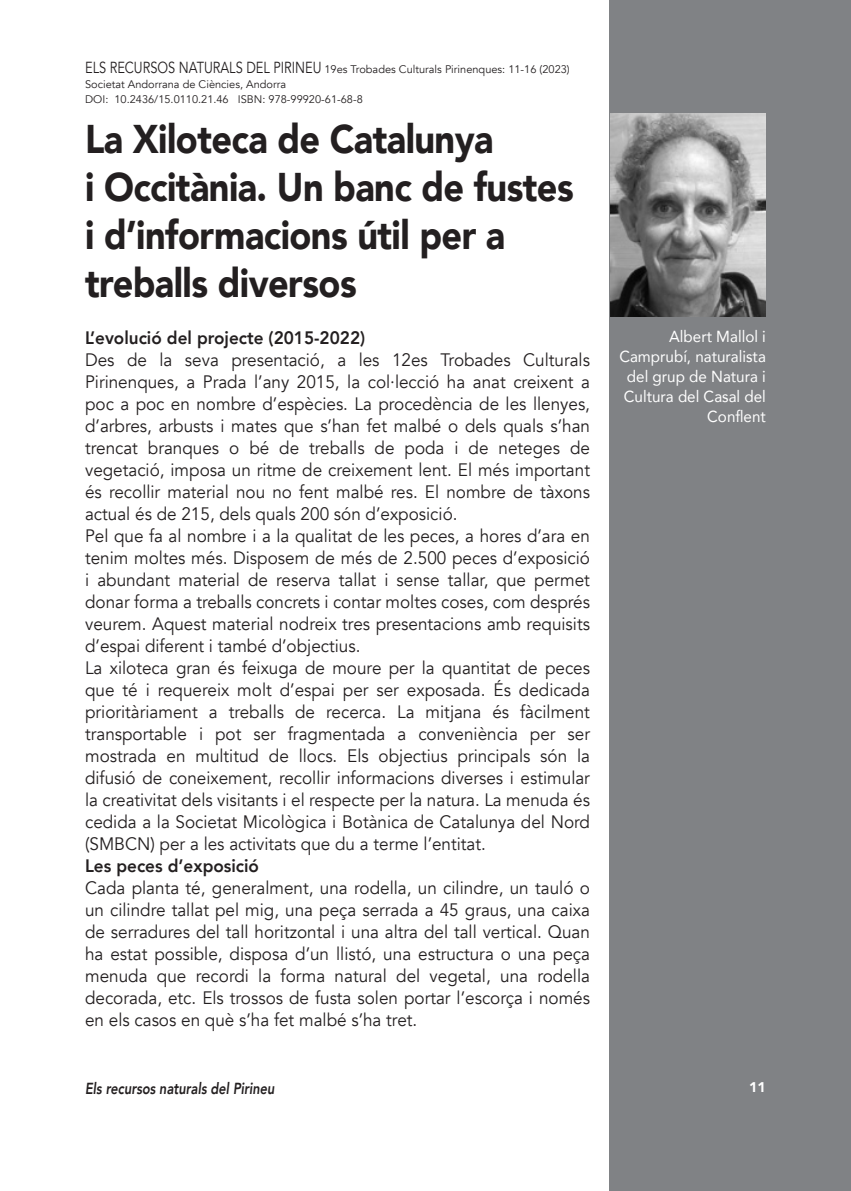
<style>
.page{position:relative;width:851px;height:1191px;background:#fff}
.page>*{position:absolute;margin:0;border:0;box-sizing:border-box;transform-origin:0 0}
.Predeterminado{font:900 40px/48px "Avenir";letter-spacing:-.015em;color:#231f20;scale:.9 1}
.t1{font:18px/22px "Avenir";color:#231f20;text-align:justify;scale:.95 1}
.t2{font:800 18px "Avenir";color:#231f20;scale:.95 1}
.Normal__Web{font:16px/20px "Avenir";color:#fff;text-align:right;scale:.95 1}
.t3{font:italic 800 16px "Avenir";color:#231f20;scale:.8 1}
.t4{font:900 14px "Avenir";color:#fff}
.t5{font:11px "Avenir";color:#231f20}
.s1{font-size:16px}
</style>
<div class="page">
<div style="left:609px;top:0;width:241px;height:1191px;background:#808285"></div>
<img style="left:610px;top:113px;width:155px;height:203px">
<p class="t5" style="left:85px;top:62px;width:486px"><span class="s1">ELS RECURSOS NATURALS DEL PIRINEU</span> 19es Trobades Culturals Pirinenques: 11-16 (2023)</p>
<p class="t5" style="left:85px;top:77px;width:202px">Societat Andorrana de Ciències, Andorra</p>
<p class="t5" style="left:85px;top:92px;width:279px">DOI: 10.2436/15.0110.21.46 ISBN: 978-99920-61-68-8</p>
<p class="Predeterminado" style="left:85px;top:114px;width:455px">La Xiloteca de Catalunya</p>
<p class="Predeterminado" style="left:85px;top:162px;width:544px">i Occitània. Un banc de fustes i d’informacions útil per a treballs diversos</p>
<p class="t2" style="left:85px;top:324px;width:296px">L’evolució del projecte (2015-2022)</p>
<p class="t1" style="left:85px;top:349px;width:533px">Des de la seva presentació, a les 12es Trobades Culturals Pirinenques, a Prada l’any 2015, la col·lecció ha anat creixent a poc a poc en nombre d’espècies. La procedència de les llenyes, d’arbres, arbusts i mates que s’han fet malbé o dels quals s’han trencat branques o bé de treballs de poda i de neteges de vegetació, imposa un ritme de creixement lent. El més important és recollir material nou no fent malbé res. El nombre de tàxons actual és de 215, dels quals 200 són d’exposició.</p>
<p class="t1" style="left:85px;top:525px;width:533px">Pel que fa al nombre i a la qualitat de les peces, a hores d’ara en tenim moltes més. Disposem de més de 2.500 peces d’exposició i abundant material de reserva tallat i sense tallar, que permet donar forma a treballs concrets i contar moltes coses, com després veurem. Aquest material nodreix tres presentacions amb requisits d’espai diferent i també d’objectius.</p>
<p class="t1" style="left:85px;top:657px;width:533px">La xiloteca gran és feixuga de moure per la quantitat de peces que té i requereix molt d’espai per ser exposada. És dedicada prioritàriament a treballs de recerca. La mitjana és fàcilment transportable i pot ser fragmentada a conveniència per ser mostrada en multitud de llocs. Els objectius principals són la difusió de coneixement, recollir informacions diverses i estimular la creativitat dels visitants i el respecte per la natura. La menuda és cedida a la Societat Micològica i Botànica de Catalunya del Nord (SMBCN) per a les activitats que du a terme l’entitat.</p>
<p class="t2" style="left:85px;top:852px;width:185px">Les peces d’exposició</p>
<p class="t1" style="left:85px;top:877px;width:533px">Cada planta té, generalment, una rodella, un cilindre, un tauló o un cilindre tallat pel mig, una peça serrada a 45 graus, una caixa de serradures del tall horitzontal i una altra del tall vertical. Quan ha estat possible, disposa d’un llistó, una estructura o una peça menuda que recordi la forma natural del vegetal, una rodella decorada, etc. Els trossos de fusta solen portar l’escorça i només en els casos en què s’ha fet malbé s’ha tret.</p>
<p class="Normal__Web" style="left:619px;top:326px;width:156px">Albert Mallol i<br>Camprubí, naturalista del grup de Natura i<br>Cultura del Casal del<br>Conflent</p>
<p class="t3" style="left:85px;top:1078px;width:238px">Els recursos naturals del Pirineu</p>
<p class="t4" style="left:749px;top:1074px;width:18px">11</p>
</div>
